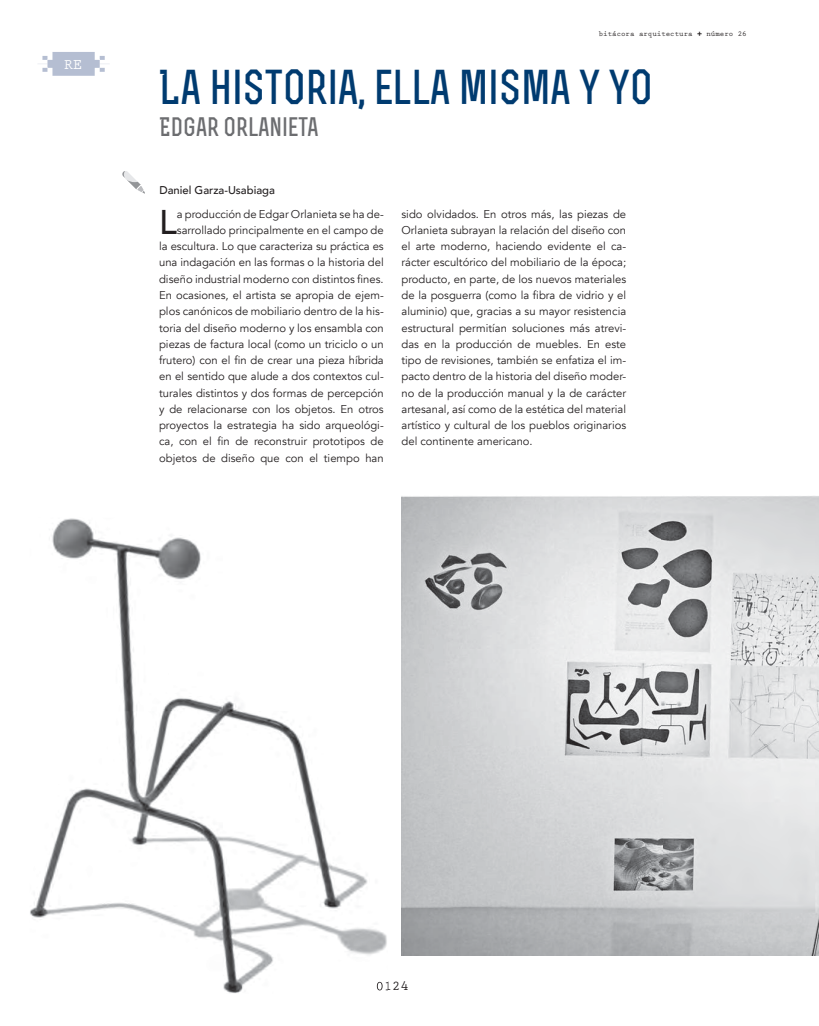
<style>
.page{position:relative;width:819px;height:1026px;background:#fff}
.page>*{position:absolute;margin:0;border:0;box-sizing:border-box;transform-origin:0 0}
.t1{font:700 45.75px "Rex";color:#003b70}
.t2{font:500 34.25px "Avenir";color:#231f20}
.t3{font:700 25px "Rex";color:#6c6d70}
.t4{font:700 15px "Prestige Elite Std";color:#fff}
.t5{font:700 13.75px "Prestige Elite Std";color:#231f20}
.t6{font:11.25px/16.2px "Avenir";color:#231f20;text-align:right}
.t7{font:500 11.25px "Avenir";color:#231f20}
.t8{font:700 7.5px "Prestige Elite Std";letter-spacing:-.005em;color:#231f20}
.s1{font-family:"Avenir Next Condensed"}
</style>
<div class="page">
<img style="left:401px;top:496px;width:417px;height:459px">
<img style="left:401px;top:745px;width:261px;height:209px">
<img style="left:661px;top:912px;width:157px;height:43px">
<img style="left:30px;top:518px;width:357px;height:475px">
<svg style="left:376px;top:980px;width:11px;height:10px"></svg>
<svg style="left:38px;top:52px;width:71px;height:24px"></svg>
<svg style="left:122px;top:171px;width:23px;height:22px"></svg>
<h3 class="t4" style="left:64px;top:56px;width:20px">RE</h3>
<p class="t8" style="left:598px;top:30px;width:149px">bitácora arquitectura <span class="s1">+</span> número 26</p>
<h1 class="t1" style="left:159px;top:59px;width:495px">LA HISTORIA, ELLA MISMA Y YO</h1>
<h3 class="t3" style="left:159px;top:111px;width:161px">EDGAR ORLANIETA</h3>
<p class="t7" style="left:159px;top:180px;width:117px">Daniel Garza-Usabiaga</p>
<p class="t6" style="left:159px;top:206px;width:226px">a producción de Edgar Orlanieta se ha de&shy;sarrollado principalmente en el campo de<br>la escultura. Lo que caracteriza su práctica es una indagación en las formas o la historia del diseño industrial moderno con distintos fines.<br>En ocasiones, el artista se apropia de ejem&shy;plos canónicos de mobiliario dentro de la his&shy;toria del diseño moderno y los ensambla con piezas de factura local (como un triciclo o un frutero) con el fin de crear una pieza híbrida en el sentido que alude a dos contextos cul&shy;turales distintos y dos formas de percepción y de relacionarse con los objetos. En otros proyectos la estrategia ha sido arqueológi&shy;ca, con el fin de reconstruir prototipos de objetos de diseño que con el tiempo han</p>
<p class="t6" style="left:401px;top:206px;width:226px;text-align:justify">sido olvidados. En otros más, las piezas de Orlanieta subrayan la relación del diseño con el arte moderno, haciendo evidente el ca&shy;rácter escultórico del mobiliario de la época; producto, en parte, de los nuevos materiales de la posguerra (como la fibra de vidrio y el aluminio) que, gracias a su mayor resistencia estructural permitían soluciones más atrevi&shy;das en la producción de muebles. En este tipo de revisiones, también se enfatiza el im&shy;pacto dentro de la historia del diseño moder&shy;no de la producción manual y la de carácter artesanal, así como de la estética del material artístico y cultural de los pueblos originarios del continente americano.</p>
<h2 class="t2" style="left:159px;top:192px;width:19px">L</h2>
<p class="t5" style="left:375px;top:978px;width:34px">0124</p>
</div>
